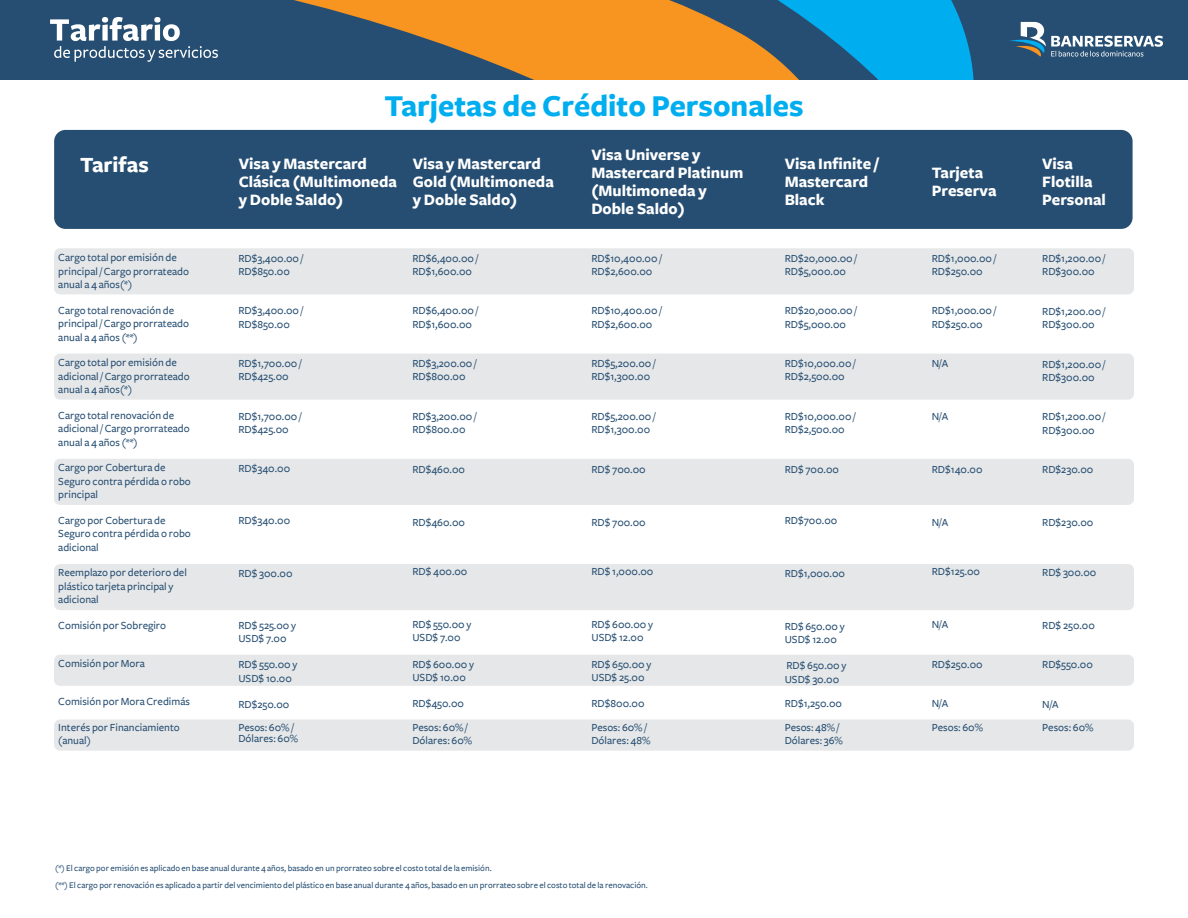
<style>
.page{position:relative;width:1188px;height:918px;background:#fff}
.page>*{position:absolute;margin:0;border:0;box-sizing:border-box;transform-origin:0 0}
.t1{font:700 31.5px "Freight Sans";color:#00aef0}
.t2{font:700 22.5px "Freight Sans";color:#fff}
.t3{font:700 16.5px/18px "Freight Sans";color:#fff}
.t4{font:500 11.25px/13.2px "Freight Sans";color:#264e72}
.t5{font:500 9px "Freight Sans";color:#264e72}
</style>
<div class="page">
<div style="left:54px;top:720px;width:1080px;height:31px;background:#e6e7e8;border-radius:6px"></div>
<div style="left:54px;top:655px;width:1080px;height:31px;background:#e6e7e8;border-radius:6px"></div>
<div style="left:54px;top:248px;width:1080px;height:46px;background:#e6e7e8;border-radius:6px"></div>
<div style="left:54px;top:354px;width:1080px;height:46px;background:#e6e7e8;border-radius:6px"></div>
<div style="left:54px;top:459px;width:1080px;height:46px;background:#e6e7e8;border-radius:6px"></div>
<div style="left:54px;top:564px;width:1080px;height:46px;background:#e6e7e8;border-radius:6px"></div>
<div style="left:54px;top:130px;width:1079px;height:99px;background:#264e72;border-radius:11px"></div>
<div style="left:0;top:0;width:1188px;height:79px;background:#264e72"></div>
<svg style="left:879px;top:0;width:95px;height:79px;background:#03a5e4"></svg>
<svg style="left:294px;top:0;width:585px;height:79px;fill:#f89420"></svg>
<svg style="left:50px;top:17px;width:168px;height:45px"></svg>
<svg style="left:1010px;top:22px;width:153px;height:35px"></svg>
<h2 class="t2" style="left:80px;top:152px;width:70px">Tarifas</h2>
<p class="t4" style="left:58px;top:251px;width:132px">Cargo total por emisión de principal / Cargo prorrateado anual a 4 años(*)</p>
<p class="t4" style="left:58px;top:303px;width:132px">Cargo total renovación de principal / Cargo prorrateado anual a 4 años (**)</p>
<p class="t4" style="left:58px;top:356px;width:133px">Cargo total por emisión de adicional / Cargo prorrateado anual a 4 años(*)</p>
<p class="t4" style="left:58px;top:408px;width:133px">Cargo total renovación de adicional / Cargo prorrateado anual a 4 años (**)</p>
<p class="t4" style="left:58px;top:461px;width:134px">Cargo por Cobertura de<br>Seguro contra pérdida o robo principal</p>
<p class="t4" style="left:58px;top:513px;width:134px">Cargo por Cobertura de<br>Seguro contra pérdida o robo adicional</p>
<p class="t4" style="left:58px;top:566px;width:130px">Reemplazo por deterioro del plástico tarjeta principal y adicional</p>
<p class="t4" style="left:58px;top:619px;width:109px">Comisión por Sobregiro</p>
<p class="t4" style="left:58px;top:657px;width:88px">Comisión por Mora</p>
<p class="t4" style="left:58px;top:695px;width:133px">Comisión por Mora Credimás</p>
<p class="t4" style="left:58px;top:720px;width:123px">Interés por Financiamiento (anual)</p>
<h1 class="t1" style="left:384px;top:89px;width:421px">Tarjetas de Crédito Personales</h1>
<h3 class="t3" style="left:239px;top:155px;width:160px">Visa y Mastercard<br>Clásica (Multimoneda y Doble Saldo)</h3>
<h3 class="t3" style="left:413px;top:155px;width:143px">Visa y Mastercard<br>Gold (Multimoneda y Doble Saldo)</h3>
<h3 class="t3" style="left:591px;top:146px;width:154px">Visa Universe y<br>Mastercard Platinum (Multimoneda y<br>Doble Saldo)</h3>
<p class="t4" style="left:238px;top:251px;width:66px">RD$3,400.00 /<br>RD$850.00</p>
<p class="t4" style="left:238px;top:304px;width:66px">RD$3,400.00 /<br>RD$850.00</p>
<p class="t4" style="left:238px;top:357px;width:65px">RD$1,700.00 /<br>RD$425.00</p>
<p class="t4" style="left:238px;top:409px;width:65px">RD$1,700.00 /<br>RD$425.00</p>
<p class="t4" style="left:238px;top:462px;width:53px">RD$340.00</p>
<p class="t4" style="left:412px;top:252px;width:67px">RD$6,400.00 /<br>RD$1,600.00</p>
<p class="t4" style="left:412px;top:304px;width:67px">RD$6,400.00 /<br>RD$1,600.00</p>
<p class="t4" style="left:412px;top:357px;width:66px">RD$3,200.00 /<br>RD$800.00</p>
<p class="t4" style="left:412px;top:410px;width:66px">RD$3,200.00 /<br>RD$800.00</p>
<p class="t4" style="left:412px;top:463px;width:54px">RD$460.00</p>
<p class="t4" style="left:591px;top:252px;width:72px">RD$10,400.00 /<br>RD$2,600.00</p>
<p class="t4" style="left:591px;top:304px;width:72px">RD$10,400.00 /<br>RD$2,600.00</p>
<p class="t4" style="left:591px;top:357px;width:66px">RD$5,200.00 /<br>RD$1,300.00</p>
<p class="t4" style="left:591px;top:410px;width:66px">RD$5,200.00 /<br>RD$1,300.00</p>
<p class="t4" style="left:591px;top:463px;width:56px">RD$ 700.00</p>
<p class="t4" style="left:238px;top:514px;width:53px">RD$340.00</p>
<p class="t4" style="left:238px;top:567px;width:56px">RD$ 300.00</p>
<p class="t4" style="left:412px;top:516px;width:54px">RD$460.00</p>
<p class="t4" style="left:412px;top:565px;width:57px">RD$ 400.00</p>
<p class="t4" style="left:591px;top:516px;width:56px">RD$ 700.00</p>
<p class="t4" style="left:591px;top:565px;width:64px">RD$ 1,000.00</p>
<p class="t4" style="left:238px;top:619px;width:59px">RD$ 525.00 y<br>USD$ 7.00</p>
<p class="t4" style="left:238px;top:658px;width:61px">RD$ 550.00 y<br>USD$ 10.00</p>
<p class="t4" style="left:238px;top:693px;width:57px;line-height:23.1px">RD$250.00<br>Pesos: 60% /</p>
<p class="t4" style="left:238px;top:732px;width:61px">Dólares: 60%</p>
<p class="t4" style="left:412px;top:618px;width:61px">RD$ 550.00 y<br>USD$ 7.00</p>
<p class="t4" style="left:412px;top:658px;width:63px">RD$ 600.00 y<br>USD$ 10.00</p>
<p class="t4" style="left:412px;top:692px;width:57px;line-height:23.4px">RD$450.00<br>Pesos: 60% /</p>
<p class="t4" style="left:412px;top:734px;width:61px">Dólares: 60%</p>
<p class="t4" style="left:591px;top:618px;width:63px">RD$ 600.00 y<br>USD$ 12.00</p>
<p class="t4" style="left:591px;top:658px;width:62px">RD$ 650.00 y<br>USD$ 25.00</p>
<p class="t4" style="left:591px;top:692px;width:57px;line-height:23.4px">RD$800.00<br>Pesos: 60% /</p>
<p class="t4" style="left:591px;top:734px;width:61px">Dólares: 48%</p>
<h3 class="t3" style="left:785px;top:155px;width:96px">Visa Infinite /<br>Mastercard<br>Black</h3>
<p class="t4" style="left:785px;top:252px;width:74px">RD$20,000.00 /<br>RD$5,000.00</p>
<p class="t4" style="left:785px;top:304px;width:74px">RD$20,000.00 /<br>RD$5,000.00</p>
<p class="t4" style="left:785px;top:357px;width:72px">RD$10,000.00 /<br>RD$2,500.00</p>
<p class="t4" style="left:785px;top:410px;width:72px">RD$10,000.00 /<br>RD$2,500.00</p>
<p class="t4" style="left:785px;top:463px;width:56px">RD$ 700.00</p>
<p class="t4" style="left:785px;top:514px;width:54px">RD$700.00</p>
<p class="t4" style="left:785px;top:567px;width:62px">RD$1,000.00</p>
<p class="t4" style="left:785px;top:620px;width:62px">RD$ 650.00 y<br>USD$ 12.00</p>
<p class="t4" style="left:785px;top:659px;width:63px">RD$ 650.00 y<br>USD$ 30.00</p>
<p class="t4" style="left:785px;top:692px;width:59px;line-height:23.4px">RD$1,250.00<br>Pesos: 48% /</p>
<p class="t4" style="left:785px;top:734px;width:60px">Dólares: 36%</p>
<p class="t5" style="left:55px;top:863px;width:438px">(*) El cargo por emisión es aplicado en base anual durante 4 años, basado en un prorrateo sobre el costo total de la emisión.</p>
<p class="t5" style="left:55px;top:880px;width:594px">(**) El cargo por renovación es aplicado a partir del vencimiento del plástico en base anual durante 4 años, basado en un prorrateo sobre el costo total de la renovación.</p>
<h3 class="t3" style="left:932px;top:164px;width:66px">Tarjeta<br>Preserva</h3>
<p class="t4" style="left:932px;top:252px;width:66px">RD$1,000.00 /<br>RD$250.00</p>
<p class="t4" style="left:932px;top:304px;width:66px">RD$1,000.00 /<br>RD$250.00</p>
<p class="t4" style="left:932px;top:357px;width:18px">N/A</p>
<p class="t4" style="left:932px;top:410px;width:18px">N/A</p>
<p class="t4" style="left:932px;top:463px;width:52px">RD$140.00</p>
<p class="t4" style="left:932px;top:516px;width:18px">N/A</p>
<p class="t4" style="left:932px;top:565px;width:50px">RD$125.00</p>
<p class="t4" style="left:932px;top:618px;width:18px">N/A</p>
<p class="t4" style="left:932px;top:658px;width:52px">RD$250.00</p>
<p class="t4" style="left:932px;top:692px;width:53px;line-height:23.4px">N/A<br>Pesos: 60%</p>
<h3 class="t3" style="left:1042px;top:155px;width:65px">Visa<br>Flotilla<br>Personal</h3>
<p class="t4" style="left:1042px;top:252px;width:65px">RD$1,200.00 /<br>RD$300.00</p>
<p class="t4" style="left:1042px;top:305px;width:65px">RD$1,200.00 /<br>RD$300.00</p>
<p class="t4" style="left:1042px;top:358px;width:65px">RD$1,200.00 /<br>RD$300.00</p>
<p class="t4" style="left:1042px;top:410px;width:65px">RD$1,200.00 /<br>RD$300.00</p>
<p class="t4" style="left:1042px;top:463px;width:53px">RD$230.00</p>
<p class="t4" style="left:1042px;top:516px;width:53px">RD$230.00</p>
<p class="t4" style="left:1042px;top:566px;width:56px">RD$ 300.00</p>
<p class="t4" style="left:1042px;top:619px;width:54px">RD$ 250.00</p>
<p class="t4" style="left:1042px;top:658px;width:52px">RD$550.00</p>
<p class="t4" style="left:1042px;top:693px;width:53px;line-height:23.4px">N/A<br>Pesos: 60%</p>
</div>
